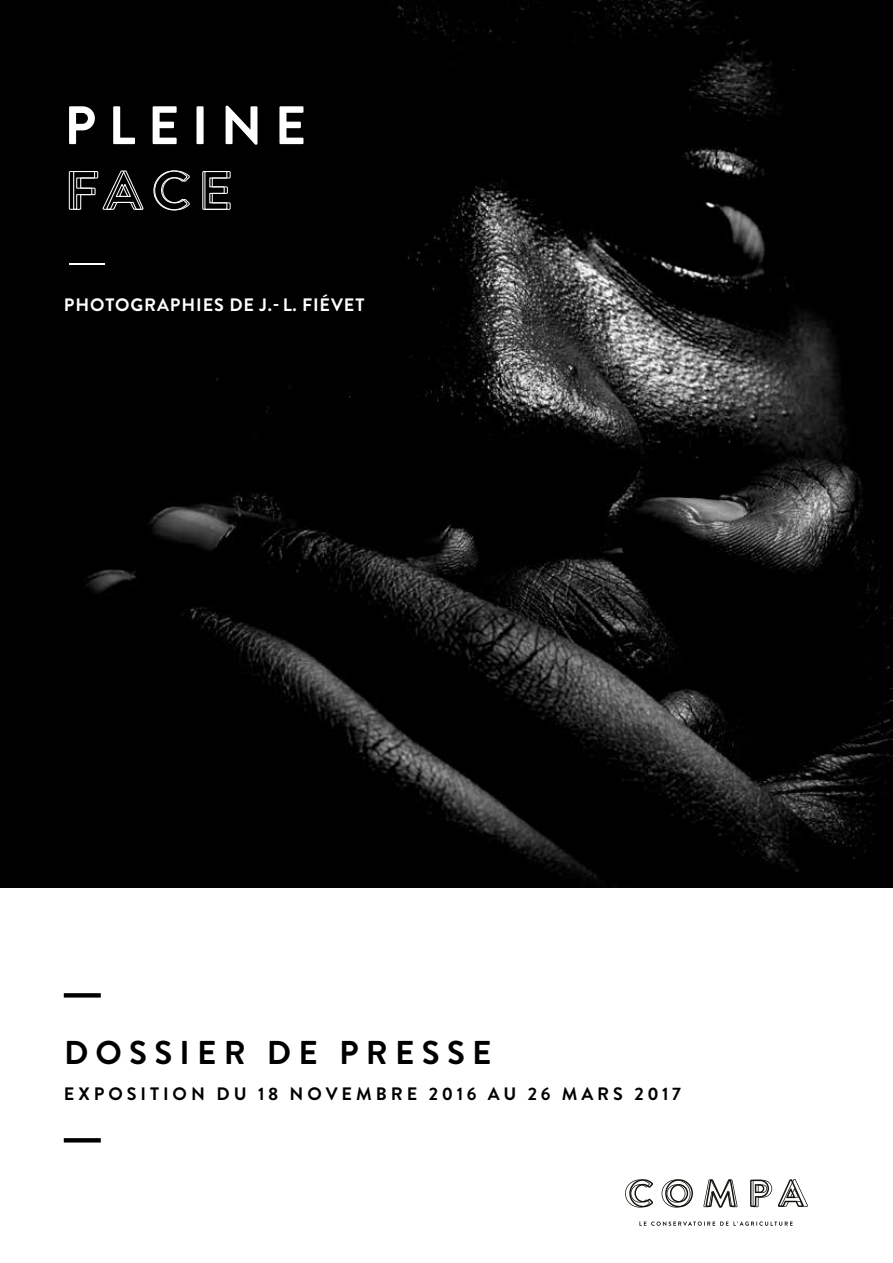
<style>
.page{position:relative;width:893px;height:1263px;background:#fff}
.page>*{position:absolute;margin:0;border:0;box-sizing:border-box;transform-origin:0 0}
.t1{font:700 54px "Brandon Grotesque";letter-spacing:.225em;color:#fff}
.t2{font:700 33px "Brandon Grotesque";letter-spacing:.22em;color:#000}
.t3{font:700 18px "Brandon Grotesque";letter-spacing:.22em;color:#000}
.t4{font:700 18px "Brandon Grotesque";letter-spacing:.05em;color:#fff}
</style>
<div class="page">
<img style="left:0;top:0;width:893px;height:888px">
<div style="left:64px;top:993px;width:37px;height:4px;border:3px solid #000"></div>
<div style="left:64px;top:1138px;width:37px;height:4px;border:3px solid #000"></div>
<svg style="left:69px;top:170px;width:75px;height:40px;background:#303030"></svg>
<svg style="left:153px;top:170px;width:37px;height:41px;background:#2f2f2f"></svg>
<svg style="left:202px;top:170px;width:29px;height:40px"></svg>
<hr style="left:69px;top:263px;width:36px;height:2px;background:#fff">
<svg style="left:625px;top:1179px;width:28px;height:28px"></svg>
<svg style="left:662px;top:1179px;width:31px;height:28px"></svg>
<svg style="left:703px;top:1179px;width:34px;height:28px"></svg>
<svg style="left:750px;top:1179px;width:22px;height:28px"></svg>
<svg style="left:778px;top:1179px;width:30px;height:28px"></svg>
<svg style="left:639px;top:1221px;width:154px;height:5px"></svg>
<h1 class="t1" style="left:64px;top:88px;width:244px">PLEINE</h1>
<p class="t4" style="left:64px;top:292px;width:302px">PHOTOGRAPHIES DE J.- L. FIÉVET</p>
<h2 class="t2" style="left:64px;top:1030px;width:429px">DOSSIER DE PRESSE</h2>
<p class="t3" style="left:64px;top:1081px;width:618px">EXPOSITION DU 18 NOVEMBRE 2016 AU 26 MARS 2017</p>
</div>
